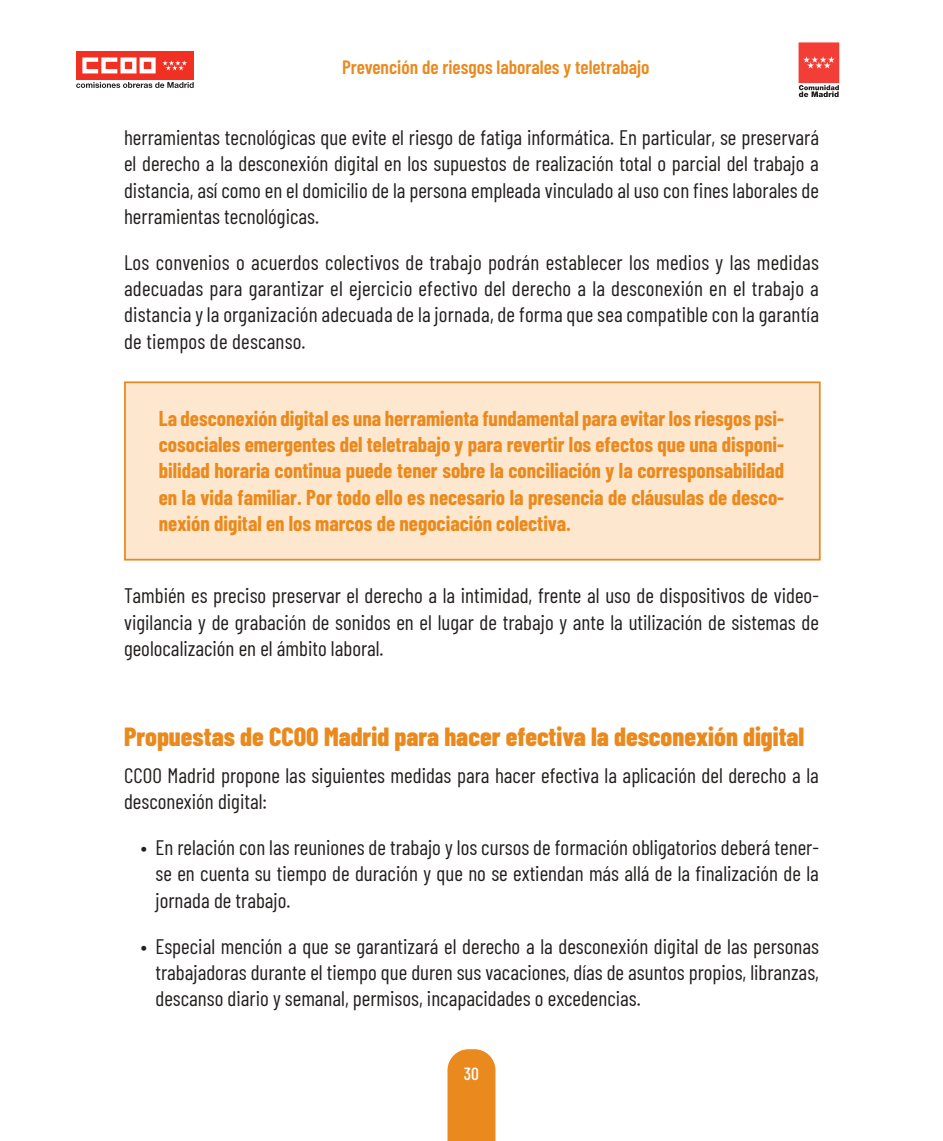
<style>
.page{position:relative;width:943px;height:1141px;background:#fff}
.page>*{position:absolute;margin:0;border:0;box-sizing:border-box;transform-origin:0 0}
.t1{font:800 26.25px "Barlow Condensed";color:#ea8a1e}
.t2{font:21px/26.2px "Barlow Condensed";color:#241f1f;text-align:justify}
.t3{font:700 21px/26.2px "Barlow Condensed";color:#ea8a1e;text-align:justify}
.t4{font:600 19.25px "Barlow Condensed";color:#ea8a1e}
.t5{font:500 17.5px "Barlow Condensed";color:#fff}
</style>
<div class="page">
<div style="left:447px;top:1049px;width:48px;height:92px;background:#ea8a1e"></div>
<svg style="left:76px;top:82px;width:118px;height:6px"></svg>
<div style="left:76px;top:51px;width:118px;height:29px;background:#f03023"></div>
<svg style="left:82px;top:57px;width:74px;height:16px"></svg>
<svg style="left:162px;top:60px;width:25px;height:11px"></svg>
<div style="left:799px;top:43px;width:39px;height:40px;background:#f23e37"></div>
<div style="left:798px;top:43px;width:41px;height:40px;border:1px solid #f23e37"></div>
<svg style="left:803px;top:56px;width:31px;height:13px"></svg>
<svg style="left:798px;top:85px;width:40px;height:12px"></svg>
<div style="left:124px;top:381px;width:696px;height:180px;background:#fde7ce;border:2px solid #ea8a1e"></div>
<p class="t4" style="left:342px;top:54px;width:309px">Prevención de riesgos laborales y teletrabajo</p>
<p class="t2" style="left:124px;top:123px;width:696px">herramientas tecnológicas que evite el riesgo de fatiga informática. En particular, se preservará el derecho a la desconexión digital en los supuestos de realización total o parcial del trabajo a distancia, así como en el domicilio de la persona empleada vinculado al uso con fines laborales de herramientas tecnológicas.</p>
<p class="t2" style="left:124px;top:248px;width:696px">Los convenios o acuerdos colectivos de trabajo podrán establecer los medios y las medidas adecuadas para garantizar el ejercicio efectivo del derecho a la desconexión en el trabajo a distancia y la organización adecuada de la jornada, de forma que sea compatible con la garantía de tiempos de descanso.</p>
<p class="t3" style="left:159px;top:404px;width:627px">La desconexión digital es una herramienta fundamental para evitar los riesgos psi&shy;cosociales emergentes del teletrabajo y para revertir los efectos que una disponi&shy;bilidad horaria continua puede tener sobre la conciliación y la corresponsabilidad en la vida familiar. Por todo ello es necesario la presencia de cláusulas de desco&shy;nexión digital en los marcos de negociación colectiva.</p>
<p class="t2" style="left:124px;top:581px;width:696px">También es preciso preservar el derecho a la intimidad, frente al uso de dispositivos de video&shy;vigilancia y de grabación de sonidos en el lugar de trabajo y ante la utilización de sistemas de geolocalización en el ámbito laboral.</p>
<p class="t1" style="left:124px;top:718px;width:681px">Propuestas de CCOO Madrid para hacer efectiva la desconexión digital</p>
<p class="t2" style="left:124px;top:760px;width:696px">CCOO Madrid propone las siguientes medidas para hacer efectiva la aplicación del derecho a la desconexión digital:</p>
<p class="t2" style="left:156px;top:833px;width:664px;text-indent:-15px">• En relación con las reuniones de trabajo y los cursos de formación obligatorios deberá tener&shy;se en cuenta su tiempo de duración y que no se extiendan más allá de la finalización de la jornada de trabajo.</p>
<p class="t2" style="left:156px;top:931px;width:665px;text-indent:-15px">• Especial mención a que se garantizará el derecho a la desconexión digital de las personas trabajadoras durante el tiempo que duren sus vacaciones, días de asuntos propios, libranzas, descanso diario y semanal, permisos, incapacidades o excedencias.</p>
<p class="t5" style="left:464px;top:1061px;width:17px">30</p>
</div>
